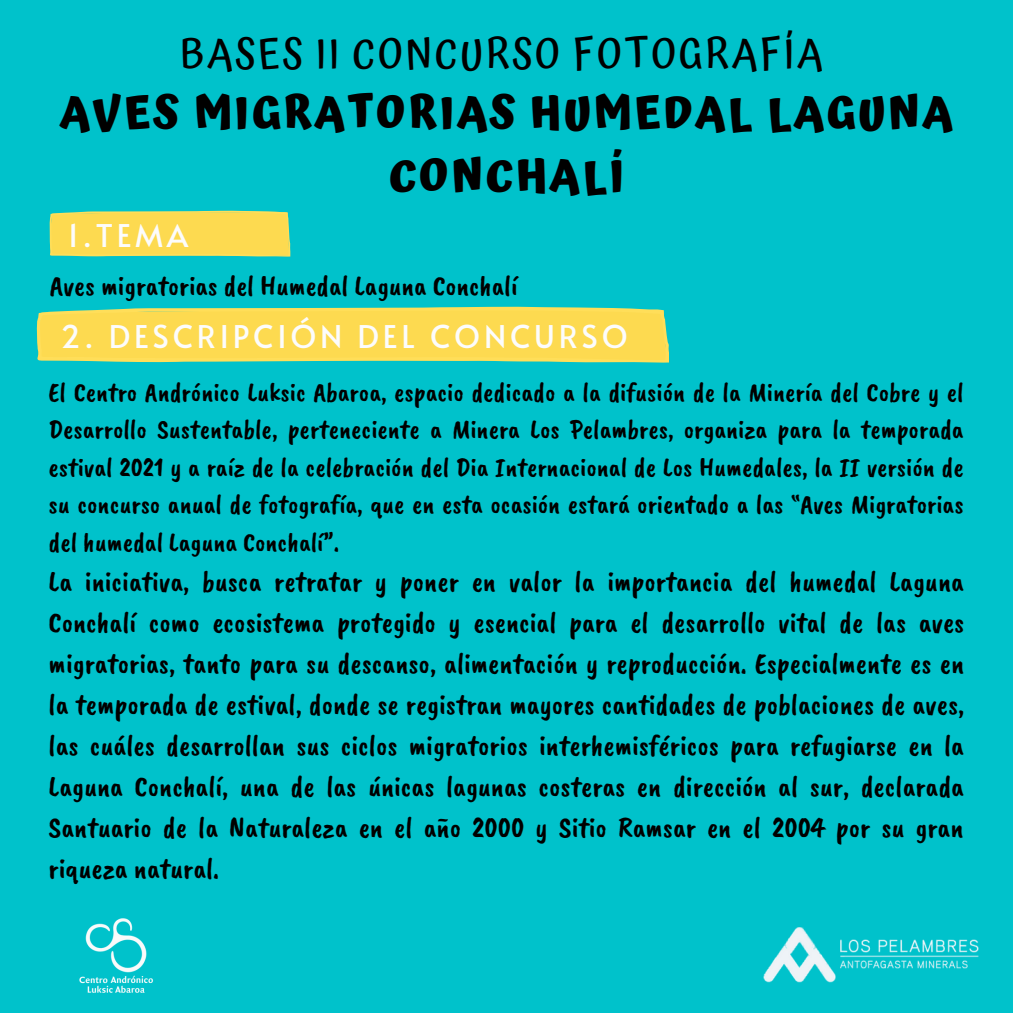
<style>
.page{position:relative;width:1013px;height:1013px;background:#fff}
.page>*{position:absolute;margin:0;border:0;box-sizing:border-box;transform-origin:0 0}
.t1{font:700 45px/62.8px "Atma";letter-spacing:.06em;color:#000;text-align:center}
.t2{font:500 41.25px "Atma";letter-spacing:.06em;color:#000}
.t3{font:31.25px "Alata";letter-spacing:.12em;color:#fcfcfc}
.t4{font:29.62px/41.1px "Caveat Brush";color:#000;text-align:justify}
.t5{font:28.75px "Caveat Brush";color:#000}
.t6{font:27.25px/37.4px "Caveat Brush";color:#000;text-align:justify}
</style>
<div class="page">
<div style="left:0;top:0;width:1012px;height:1012px;background:#00c2cb"></div>
<svg style="left:49px;top:211px;width:241px;height:46px"></svg>
<img style="left:79px;top:918px;width:74px;height:75px">
<img style="left:763px;top:927px;width:215px;height:55px">
<svg style="left:36px;top:307px;width:633px;height:56px"></svg>
<p class="t2" style="left:180px;top:29px;width:644px">BASES II CONCURSO FOTOGRAFÍA</p>
<p class="t1" style="left:60px;top:82px;width:894px">AVES MIGRATORIAS HUMEDAL LAGUNA<br>CONCHALÍ</p>
<p class="t3" style="left:67px;top:212px;width:122px">1.TEMA</p>
<p class="t5" style="left:50px;top:268px;width:469px">Aves migratorias del Humedal Laguna Conchalí</p>
<p class="t3" style="left:60px;top:313px;width:569px">2. DESCRIPCIÓN DEL CONCURSO</p>
<p class="t6" style="left:49px;top:373px;width:916px">El Centro Andrónico Luksic Abaroa, espacio dedicado a la difusión de la Minería del Cobre y el Desarrollo Sustentable, perteneciente a Minera Los Pelambres, organiza para la temporada estival 2021 y a raíz de la celebración del Dia Internacional de Los Humedales, la II versión de su concurso anual de fotografía, que en esta ocasión estará orientado a las “Aves Migratorias del humedal Laguna Conchalí”.</p>
<p class="t4" style="left:49px;top:560px;width:917px">La iniciativa, busca retratar y poner en valor la importancia del humedal Laguna Conchalí como ecosistema protegido y esencial para el desarrollo vital de las aves migratorias, tanto para su descanso, alimentación y reproducción. Especialmente es en la temporada de estival, donde se registran mayores cantidades de poblaciones de aves, las cuáles desarrollan sus ciclos migratorios interhemisféricos para refugiarse en la Laguna Conchalí, una de las únicas lagunas costeras en dirección al sur, declarada Santuario de la Naturaleza en el año 2000 y Sitio Ramsar en el 2004 por su gran riqueza natural.</p>
</div>
